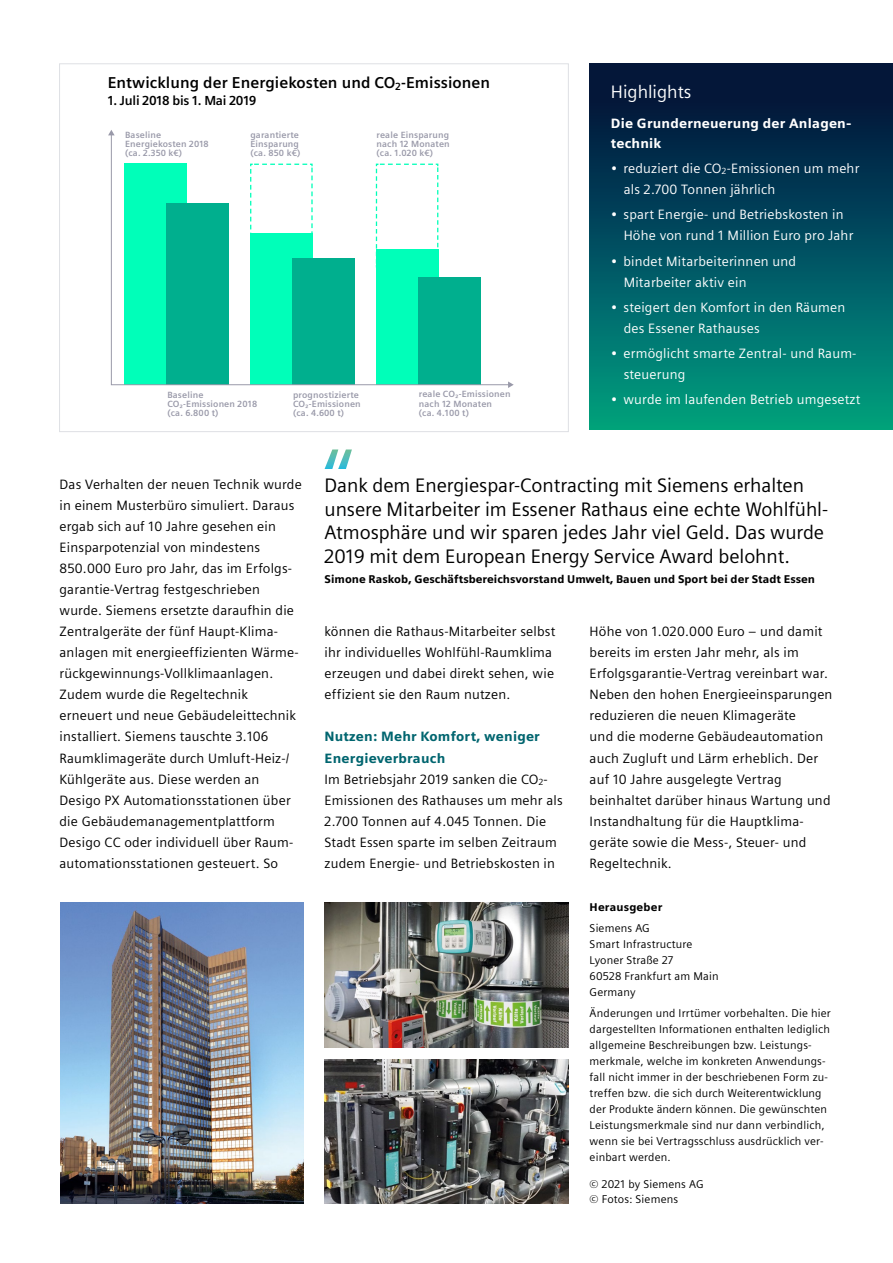
<style>
.page{position:relative;width:893px;height:1263px;background:#fff}
.page>*{position:absolute;margin:0;border:0;box-sizing:border-box;transform-origin:0 0}
.t1{font:19.5px/23.4px "Siemens Sans";letter-spacing:-.005em;color:#000}
.t2{font:18px "Siemens Sans";color:#fff}
.t3{font:700 15.75px "Siemens Sans";letter-spacing:.005em;color:#000}
.t4{font:13.5px/21px "Siemens Sans";letter-spacing:.015em;color:#000}
.t5{font:13.5px/21px "Siemens Sans";letter-spacing:.015em;color:#fff}
.t6{font:900 13.5px/19.5px "Siemens Sans";letter-spacing:.015em;color:#fff}
.t7{font:700 13.05px "Siemens Sans";letter-spacing:-.02em;color:#000}
.t8{font:11.25px/15.9px "Siemens Sans";letter-spacing:.015em;color:#000}
.t9{font:900 11.25px "Siemens Sans";color:#000}
.t10{font:700 9px/9.1px "Siemens Sans";letter-spacing:.015em;color:#9999a9}
.s1{font-weight:900;color:#00656f}
</style>
<div class="page">
<img style="left:60px;top:903px;width:243px;height:300px">
<img style="left:325px;top:1059px;width:243px;height:144px">
<img style="left:325px;top:903px;width:243px;height:145px">
<svg style="left:325px;top:449px;width:27px;height:20px"></svg>
<div style="left:590px;top:64px;width:303px;height:366px;background:linear-gradient(to bottom,#020837,#009d84)"></div>
<svg style="left:111px;top:135px;width:397px;height:250px"></svg>
<svg style="left:108px;top:130px;width:7px;height:5px"></svg>
<svg style="left:508px;top:381px;width:6px;height:7px"></svg>
<p class="t3" style="left:108px;top:71px;width:384px">Entwicklung der Energiekosten und CO<sub>2</sub>-Emissionen</p>
<p class="t7" style="left:108px;top:91px;width:150px">1. Juli 2018 bis 1. Mai 2019</p>
<p class="t10" style="left:125px;top:130px;width:85px">Baseline<br>Energiekosten 2018 (ca. 2.350 k€)</p>
<p class="t10" style="left:250px;top:130px;width:51px">garantierte<br>Einsparung (ca. 850 k€)</p>
<p class="t10" style="left:377px;top:130px;width:75px;text-align:justify">reale Einsparung nach 12 Monaten (ca. 1.020 k€)</p>
<p class="t10" style="left:167px;top:389px;width:91px">Baseline<br>CO₂-Emissionen 2018 (ca. 6.800 t)</p>
<p class="t10" style="left:293px;top:389px;width:69px">prognostizierte<br>CO₂-Emissionen (ca. 4.600 t)</p>
<p class="t10" style="left:419px;top:389px;width:93px">reale CO₂-Emissionen nach 12 Monaten<br>(ca. 4.100 t)</p>
<h2 class="t2" style="left:611px;top:78px;width:82px">Highlights</h2>
<p class="t6" style="left:611px;top:113px;width:242px">Die Grunderneuerung der Anlagen&shy;technik</p>
<p class="t5" style="left:624px;top:157px;width:237px;text-indent:-13px">• reduziert die CO<sub>2</sub>-Emissionen um mehr als 2.700 Tonnen jährlich</p>
<p class="t5" style="left:624px;top:203px;width:231px;text-indent:-13px">• spart Energie- und Betriebskosten in<br>Höhe von rund 1 Million Euro pro Jahr</p>
<p class="t5" style="left:624px;top:250px;width:174px;text-indent:-13px">• bindet Mitarbeiterinnen und<br>Mitarbeiter aktiv ein</p>
<p class="t5" style="left:624px;top:296px;width:223px;text-indent:-13px">• steigert den Komfort in den Räumen des Essener Rathauses</p>
<p class="t5" style="left:624px;top:342px;width:234px;text-indent:-13px">• ermöglicht smarte Zentral- und Raum&shy;steuerung</p>
<p class="t5" style="left:611px;top:388px;width:251px">• wurde im laufenden Betrieb umgesetzt</p>
<p class="t4" style="left:60px;top:473px;width:244px">Das Verhalten der neuen Technik wurde in einem Musterbüro simuliert. Daraus ergab sich auf 10 Jahre gesehen ein Einsparpotenzial von mindestens 850.000 Euro pro Jahr, das im Erfolgs&shy;garantie-Vertrag festgeschrieben wurde. Siemens ersetzte daraufhin die Zentralgeräte der fünf Haupt-Klima&shy;anlagen mit energieeffizienten Wärme&shy;rückgewinnungs-Vollklimaanlagen.<br>Zudem wurde die Regeltechnik erneuert und neue Gebäudeleittechnik installiert. Siemens tauschte 3.106<br>Raumklimageräte durch Umluft-Heiz-/ Kühlgeräte aus. Diese werden an Desigo PX Automationsstationen über die Gebäudemanagementplattform Desigo CC oder individuell über Raum&shy;automationsstationen gesteuert. So</p>
<h1 class="t1" style="left:325px;top:473px;width:505px">Dank dem Energiespar-Contracting mit Siemens erhalten unsere Mitarbeiter im Essener Rathaus eine echte Wohlfühl-Atmosphäre und wir sparen jedes Jahr viel Geld. Das wurde 2019 mit dem European Energy Service Award belohnt.</h1>
<p class="t9" style="left:325px;top:570px;width:492px">Simone Raskob, Geschäftsbereichsvorstand Umwelt, Bauen und Sport bei der Stadt Essen</p>
<p class="t4" style="left:325px;top:620px;width:232px">können die Rathaus-Mitarbeiter selbst ihr individuelles Wohlfühl-Raumklima erzeugen und dabei direkt sehen, wie effizient sie den Raum nutzen.</p>
<p class="t4" style="left:325px;top:725px;width:240px"><span class="s1">Nutzen: Mehr Komfort, weniger Energieverbrauch<br></span>Im Betriebsjahr 2019 sanken die CO<sub>2</sub>- Emissionen des Rathauses um mehr als 2.700 Tonnen auf 4.045 Tonnen. Die Stadt Essen sparte im selben Zeitraum zudem Energie- und Betriebskosten in</p>
<p class="t4" style="left:590px;top:620px;width:244px">Höhe von 1.020.000 Euro – und damit bereits im ersten Jahr mehr, als im Erfolgsgarantie-Vertrag vereinbart war.<br>Neben den hohen Energieeinsparungen reduzieren die neuen Klimageräte<br>und die moderne Gebäudeautomation auch Zugluft und Lärm erheblich. Der auf 10 Jahre ausgelegte Vertrag beinhaltet darüber hinaus Wartung und Instandhaltung für die Hauptklima&shy;geräte sowie die Mess-, Steuer- und Regeltechnik.</p>
<p class="t9" style="left:590px;top:898px;width:74px">Herausgeber</p>
<p class="t8" style="left:590px;top:920px;width:131px">Siemens AG<br>Smart Infrastructure<br>Lyoner Straße 27<br>60528 Frankfurt am Main<br>Germany</p>
<p class="t8" style="left:590px;top:1005px;width:243px">Änderungen und Irrtümer vorbehalten. Die hier dargestellten Informationen enthalten lediglich allgemeine Beschreibungen bzw. Leistungs&shy;merkmale, welche im konkreten Anwendungs&shy;fall nicht immer in der beschriebenen Form zu&shy;treffen bzw. die sich durch Weiterentwicklung der Produkte ändern können. Die gewünschten Leistungsmerkmale sind nur dann verbindlich, wenn sie bei Vertragsschluss ausdrücklich ver&shy;einbart werden.</p>
<p class="t8" style="left:590px;top:1175px;width:115px">© 2021 by Siemens AG © Fotos: Siemens</p>
</div>
